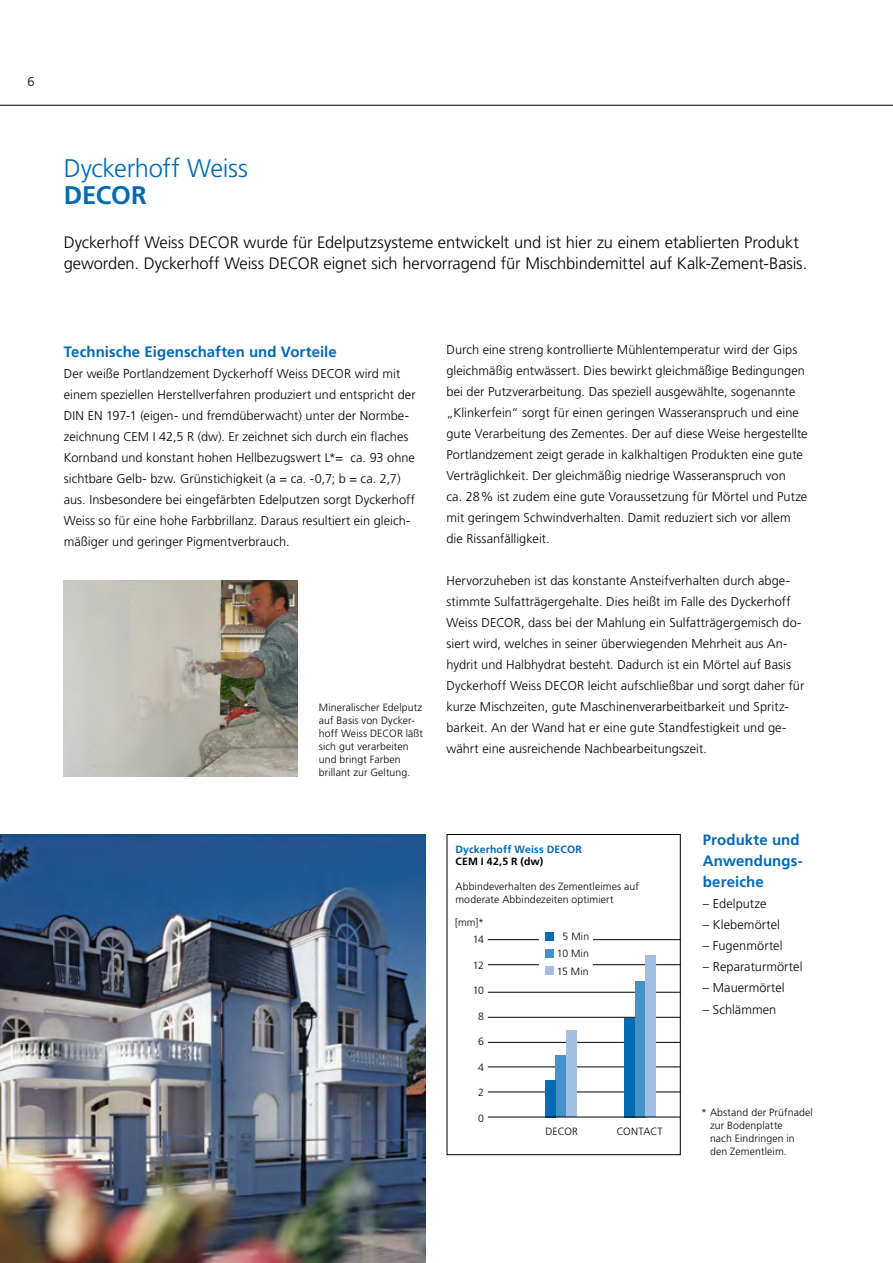
<style>
.page{position:relative;width:893px;height:1263px;background:#fff}
.page>*{position:absolute;margin:0;border:0;box-sizing:border-box;transform-origin:0 0}
.t1{font:300 25.5px "Frutiger LT Std";letter-spacing:-.01em;color:#006ab3}
.t2{font:700 25.5px "Frutiger LT Std";letter-spacing:-.005em;color:#006ab3}
.t3{font:300 16.5px/21px "Frutiger LT Std";letter-spacing:-.005em;color:#000}
.t4{font:700 15px/21px "Frutiger LT Std";letter-spacing:.005em;color:#006ab3}
.t5{font:300 12.75px/21px "Frutiger LT Std";letter-spacing:.005em;color:#000}
.t6{font:300 10.5px/12.9px "Frutiger LT Std";letter-spacing:.01em;color:#000}
.t7{font:700 10.5px "Frutiger LT Std";letter-spacing:.02em;color:#006ab3}
.t8{font:700 10.5px "Frutiger LT Std";letter-spacing:.025em;color:#000}
</style>
<div class="page">
<hr style="left:0;top:105px;width:893px;height:1px;background:#000">
<div style="left:447px;top:834px;width:234px;height:321px;border:1px solid #000"></div>
<hr style="left:488px;top:964px;width:193px;height:1px;background:#000">
<hr style="left:488px;top:992px;width:193px;height:1px;background:#000">
<hr style="left:488px;top:1017px;width:193px;height:1px;background:#000">
<hr style="left:488px;top:1042px;width:193px;height:1px;background:#000">
<hr style="left:488px;top:1066px;width:193px;height:1px;background:#000">
<hr style="left:488px;top:1092px;width:193px;height:1px;background:#000">
<div style="left:556px;top:1055px;width:10px;height:62px;background:#4791c9"></div>
<div style="left:545px;top:1080px;width:11px;height:37px;background:#006ab3"></div>
<div style="left:566px;top:1030px;width:11px;height:87px;background:#a3bee1"></div>
<div style="left:635px;top:981px;width:10px;height:136px;background:#4791c9"></div>
<div style="left:624px;top:1018px;width:11px;height:99px;background:#006ab3"></div>
<div style="left:645px;top:955px;width:11px;height:162px;background:#a3bee1"></div>
<hr style="left:488px;top:939px;width:193px;height:1px;background:#000">
<hr style="left:488px;top:1117px;width:193px;height:1px;background:#000">
<div style="left:540px;top:932px;width:53px;height:49px;background:#fff"></div>
<div style="left:546px;top:932px;width:8px;height:8px;background:#006ab3"></div>
<div style="left:546px;top:949px;width:8px;height:8px;background:#4791c9"></div>
<div style="left:546px;top:966px;width:8px;height:8px;background:#a3bee1"></div>
<img style="left:0;top:834px;width:425px;height:429px">
<img style="left:64px;top:580px;width:234px;height:196px">
<p class="t5" style="left:28px;top:71px;width:9px">6</p>
<h1 class="t1" style="left:64px;top:153px;width:186px">Dyckerhoff Weiss</h1>
<h1 class="t2" style="left:64px;top:180px;width:84px">DECOR</h1>
<p class="t3" style="left:64px;top:232px;width:745px">Dyckerhoff Weiss DECOR wurde für Edelputzsysteme entwickelt und ist hier zu einem etablierten Produkt geworden. Dyckerhoff Weiss DECOR eignet sich hervorragend für Mischbindemittel auf Kalk-Zement-Basis.</p>
<p class="t4" style="left:64px;top:341px;width:275px">Technische Eigenschaften und Vorteile</p>
<p class="t5" style="left:64px;top:363px;width:353px">Der weiße Portlandzement Dyckerhoff Weiss DECOR wird mit einem speziellen Herstellverfahren produziert und entspricht der DIN EN 197-1 (eigen- und fremdüberwacht) unter der Normbe&shy;zeichnung CEM I 42,5 R (dw). Er zeichnet sich durch ein flaches Kornband und konstant hohen Hellbezugswert L*= ca. 93 ohne sichtbare Gelb- bzw. Grünstichigkeit (a = ca. -0,7; b = ca. 2,7) aus. Insbesondere bei eingefärbten Edelputzen sorgt Dyckerhoff Weiss so für eine hohe Farbbrillanz. Daraus resultiert ein gleich&shy;mäßiger und geringer Pigmentverbrauch.</p>
<p class="t6" style="left:319px;top:701px;width:106px">Mineralischer Edelputz auf Basis von Dycker&shy;hoff Weiss DECOR läßt sich gut verarbeiten und bringt Farben brillant zur Geltung.</p>
<p class="t5" style="left:446px;top:339px;width:363px">Durch eine streng kontrollierte Mühlentemperatur wird der Gips gleichmäßig entwässert. Dies bewirkt gleichmäßige Bedingungen bei der Putzverarbeitung. Das speziell ausgewählte, sogenannte „Klinkerfein“ sorgt für einen geringen Wasseranspruch und eine gute Verarbeitung des Zementes. Der auf diese Weise hergestellte Portlandzement zeigt gerade in kalkhaltigen Produkten eine gute Verträglichkeit. Der gleichmäßig niedrige Wasseranspruch von<br>ca. 28% ist zudem eine gute Voraussetzung für Mörtel und Putze mit geringem Schwindverhalten. Damit reduziert sich vor allem die Rissanfälligkeit.</p>
<p class="t5" style="left:446px;top:570px;width:359px">Hervorzuheben ist das konstante Ansteifverhalten durch abge&shy;stimmte Sulfatträgergehalte. Dies heißt im Falle des Dyckerhoff Weiss DECOR, dass bei der Mahlung ein Sulfatträgergemisch do&shy;siert wird, welches in seiner überwiegenden Mehrheit aus An&shy;hydrit und Halbhydrat besteht. Dadurch ist ein Mörtel auf Basis Dyckerhoff Weiss DECOR leicht aufschließbar und sorgt daher für kurze Mischzeiten, gute Maschinenverarbeitbarkeit und Spritz&shy;barkeit. An der Wand hat er eine gute Standfestigkeit und ge&shy;währt eine ausreichende Nachbearbeitungszeit.</p>
<p class="t7" style="left:455px;top:843px;width:128px">Dyckerhoff Weiss DECOR</p>
<p class="t8" style="left:455px;top:855px;width:90px">CEM I 42,5 R (dw)</p>
<p class="t6" style="left:455px;top:881px;width:185px">Abbindeverhalten des Zementleimes auf moderate Abbindezeiten optimiert</p>
<p class="t6" style="left:455px;top:914px;width:30px;line-height:17.2px;text-align:right">[mm]*<br>14</p>
<p class="t6" style="left:473px;top:959px;width:13px">12</p>
<p class="t6" style="left:473px;top:984px;width:13px">10</p>
<p class="t6" style="left:478px;top:1010px;width:7px">8</p>
<p class="t6" style="left:478px;top:1035px;width:7px">6</p>
<p class="t6" style="left:478px;top:1061px;width:7px">4</p>
<p class="t6" style="left:478px;top:1086px;width:7px">2</p>
<p class="t6" style="left:478px;top:1112px;width:7px">0</p>
<p class="t6" style="left:557px;top:928px;width:34px;line-height:17.2px;text-align:center">5 Min<br>10 Min<br>15 Min</p>
<p class="t6" style="left:545px;top:1125px;width:34px">DECOR</p>
<p class="t6" style="left:617px;top:1125px;width:48px">CONTACT</p>
<p class="t4" style="left:703px;top:830px;width:101px">Produkte und<br>Anwendungs&shy;bereiche</p>
<p class="t5" style="left:703px;top:894px;width:65px">– Edelputze</p>
<p class="t5" style="left:703px;top:915px;width:79px">– Klebemörtel</p>
<p class="t5" style="left:703px;top:936px;width:81px">– Fugenmörtel</p>
<p class="t5" style="left:703px;top:957px;width:101px">– Reparaturmörtel</p>
<p class="t5" style="left:703px;top:978px;width:83px">– Mauermörtel</p>
<p class="t5" style="left:703px;top:999px;width:75px">– Schlämmen</p>
<p class="t6" style="left:710px;top:1106px;width:104px;text-indent:-9px">* Abstand der Prüfnadel zur Bodenplatte<br>nach Eindringen in den Zementleim.</p>
</div>
